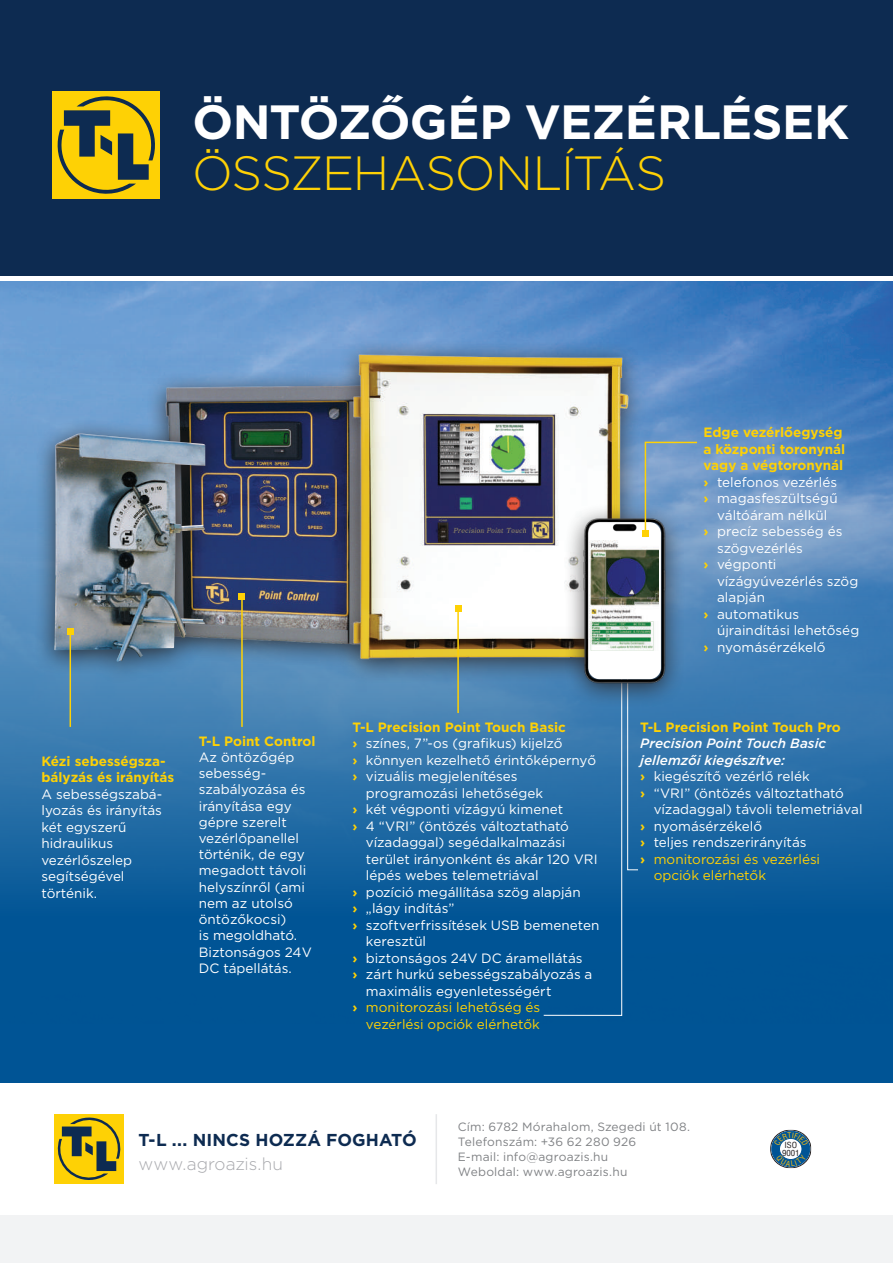
<style>
.page{position:relative;width:893px;height:1263px;background:#fff}
.page>*{position:absolute;margin:0;border:0;box-sizing:border-box;transform-origin:0 0}
.t1{font:700 48px "Gotham";letter-spacing:-.01em;color:#fff}
.t2{font:300 48px "Gotham";letter-spacing:-.025em;color:#fed105}
.t3{font:700 17.25px "Gotham";letter-spacing:.005em;color:#0d2b51}
.t4{font:300 17.25px "Gotham";color:#a8a9ad}
.t5{font:13.5px/16.2px "Gotham";color:#fff}
.t6{font:700 13.5px/16.5px "Gotham";color:#fed105}
.t7{font:13.5px "Gotham";color:#fed105}
.t8{font:italic 500 13.5px "Gotham";letter-spacing:.005em;color:#fff}
.t9{font:12px/15px "Gotham";letter-spacing:.015em;color:#808285}
.t10{font:condensed 8.25px/8.2px "Helvetica";color:#231f20;scale:1.07 1}
.s1{font-weight:700;color:#fed105}
.s2{font-weight:700}
</style>
<div class="page">
<div style="left:0;top:0;width:893px;height:276px;background:#0d2b51"></div>
<div style="left:53px;top:91px;width:107px;height:108px;background:#fed105"></div>
<svg style="left:57px;top:96px;width:98px;height:98px"></svg>
<div style="left:54px;top:1114px;width:70px;height:69px;background:#fed105"></div>
<svg style="left:57px;top:1117px;width:64px;height:63px"></svg>
<hr style="left:436px;top:1114px;width:1px;height:70px;background:#e6e7e9">
<div style="left:0;top:1215px;width:893px;height:48px;background:#f2f3f4"></div>
<div style="left:0;top:282px;width:893px;height:801px;background:#005495"></div>
<img style="left:0;top:282px;width:893px;height:609px">
<img style="left:164px;top:373px;width:168px;height:306px">
<div style="left:34px;top:418px;width:192px;height:267px;background:#231f20;opacity:.8"></div>
<img style="left:54px;top:433px;width:151px;height:229px">
<div style="left:332px;top:338px;width:316px;height:346px;background:#231f20;opacity:.8"></div>
<img style="left:339px;top:344px;width:303px;height:325px">
<hr style="left:457px;top:608px;width:2px;height:105px;background:#fed105">
<svg style="left:455px;top:605px;width:6px;height:6px"></svg>
<svg style="left:543px;top:652px;width:96px;height:364px"></svg>
<hr style="left:241px;top:597px;width:2px;height:130px;background:#fed105">
<svg style="left:239px;top:594px;width:6px;height:6px"></svg>
<hr style="left:70px;top:631px;width:1px;height:96px;background:#fed105">
<svg style="left:67px;top:628px;width:6px;height:6px"></svg>
<div style="left:564px;top:503px;width:121px;height:205px;background:#231f20;opacity:.8"></div>
<img style="left:584px;top:518px;width:81px;height:165px">
<svg style="left:642px;top:441px;width:56px;height:95px;background:#7f9fbe"></svg>
<svg style="left:770px;top:1130px;width:41px;height:38px"></svg>
<h1 class="t1" style="left:193px;top:90px;width:658px">ÖNTÖZŐGÉP VEZÉRLÉSEK</h1>
<h1 class="t2" style="left:192px;top:142px;width:475px">ÖSSZEHASONLÍTÁS</h1>
<p class="t6" style="left:41px;top:752px;width:134px">Kézi sebességsza&shy;bályzás és irányítás</p>
<p class="t5" style="left:41px;top:785px;width:122px">A sebességszabá&shy;lyozás és irányítás két egyszerű hidraulikus vezérlőszelep segítségével történik.</p>
<p class="t6" style="left:199px;top:733px;width:118px">T-L Point Control</p>
<p class="t5" style="left:199px;top:749px;width:115px">Az öntözőgép sebesség&shy;szabályozása és irányítása egy gépre szerelt vezérlőpanellel történik, de egy megadott távoli helyszínről (ami nem az utolsó öntözőkocsi)<br>is megoldható.<br>Biztonságos 24V<br>DC tápellátás.</p>
<p class="t6" style="left:352px;top:719px;width:215px">T-L Precision Point Touch Basic</p>
<p class="t5" style="left:352px;top:735px;width:211px"><span class="s1">›</span> színes, 7”-os (grafikus) kijelző</p>
<p class="t5" style="left:352px;top:752px;width:245px"><span class="s1">›</span> könnyen kezelhető érintőképernyő</p>
<p class="t5" style="left:352px;top:768px;width:167px"><span class="s1">›</span> vizuális megjelenítéses</p>
<p class="t5" style="left:366px;top:785px;width:179px">programozási lehetőségek</p>
<p class="t5" style="left:352px;top:801px;width:212px"><span class="s1">›</span> két végponti vízágyú kimenet</p>
<p class="t5" style="left:352px;top:818px;width:218px"><span class="s1">›</span> 4 “VRI” (öntözés változtatható</p>
<p class="t5" style="left:366px;top:834px;width:201px">vízadaggal) segédalkalmazási</p>
<p class="t5" style="left:366px;top:851px;width:233px">terület irányonként és akár 120 VRI</p>
<p class="t5" style="left:366px;top:867px;width:174px">lépés webes telemetriával</p>
<p class="t5" style="left:352px;top:884px;width:230px"><span class="s1">›</span> pozíció megállítása szög alapján</p>
<p class="t5" style="left:352px;top:900px;width:104px"><span class="s1">›</span> „lágy indítás”</p>
<p class="t5" style="left:352px;top:917px;width:248px"><span class="s1">›</span> szoftverfrissítések USB bemeneten</p>
<p class="t5" style="left:366px;top:933px;width:62px">keresztül</p>
<p class="t5" style="left:352px;top:950px;width:232px"><span class="s1">›</span> biztonságos 24V DC áramellátás</p>
<p class="t5" style="left:352px;top:966px;width:241px"><span class="s1">›</span> zárt hurkú sebességszabályozás a</p>
<p class="t5" style="left:366px;top:982px;width:187px">maximális egyenletességért</p>
<p class="t7" style="left:352px;top:999px;width:189px"><span class="s2">›</span> monitorozási lehetőség és</p>
<p class="t7" style="left:366px;top:1015px;width:175px">vezérlési opciók elérhetők</p>
<p class="t6" style="left:703px;top:424px;width:140px">Edge vezérlőegység</p>
<p class="t6" style="left:703px;top:440px;width:143px">a központi toronynál</p>
<p class="t6" style="left:703px;top:457px;width:141px">vagy a végtoronynál</p>
<p class="t5" style="left:703px;top:473px;width:135px"><span class="s1">›</span> telefonos vezérlés</p>
<p class="t5" style="left:703px;top:490px;width:136px"><span class="s1">›</span> magasfeszültségű</p>
<p class="t5" style="left:717px;top:506px;width:112px">váltóáram nélkül</p>
<p class="t5" style="left:703px;top:523px;width:140px"><span class="s1">›</span> precíz sebesség és</p>
<p class="t5" style="left:717px;top:539px;width:87px">szögvezérlés</p>
<p class="t5" style="left:703px;top:556px;width:74px"><span class="s1">›</span> végponti</p>
<p class="t5" style="left:717px;top:572px;width:143px">vízágyúvezérlés szög</p>
<p class="t5" style="left:717px;top:589px;width:49px">alapján</p>
<p class="t5" style="left:703px;top:605px;width:97px"><span class="s1">›</span> automatikus</p>
<p class="t5" style="left:717px;top:622px;width:144px">újraindítási lehetőség</p>
<p class="t5" style="left:703px;top:638px;width:123px"><span class="s1">›</span> nyomásérzékelő</p>
<p class="t6" style="left:640px;top:719px;width:202px">T-L Precision Point Touch Pro</p>
<p class="t8" style="left:640px;top:735px;width:187px">Precision Point Touch Basic</p>
<p class="t8" style="left:640px;top:751px;width:146px">jellemzői kiegészítve:</p>
<p class="t5" style="left:640px;top:768px;width:171px"><span class="s1">›</span> kiegészítő vezérlő relék</p>
<p class="t5" style="left:640px;top:784px;width:205px"><span class="s1">›</span> “VRI” (öntözés változtatható</p>
<p class="t5" style="left:654px;top:801px;width:210px">vízadaggal) távoli telemetriával</p>
<p class="t5" style="left:640px;top:817px;width:123px"><span class="s1">›</span> nyomásérzékelő</p>
<p class="t5" style="left:640px;top:834px;width:168px"><span class="s1">›</span> teljes rendszerirányítás</p>
<p class="t7" style="left:640px;top:850px;width:181px"><span class="s2">›</span> monitorozási és vezérlési</p>
<p class="t7" style="left:654px;top:867px;width:114px">opciók elérhetők</p>
<p class="t3" style="left:138px;top:1128px;width:280px">T-L ... NINCS HOZZÁ FOGHATÓ</p>
<p class="t4" style="left:138px;top:1153px;width:146px">www.agroazis.hu</p>
<p class="t9" style="left:458px;top:1119px;width:234px">Cím: 6782 Mórahalom, Szegedi út 108.<br>Telefonszám: +36 62 280 926<br>E-mail: info@agroazis.hu<br>Weboldal: www.agroazis.hu</p>
<p class="t10" style="left:782px;top:1140px;width:18px">ISO<br>9001</p>
</div>
